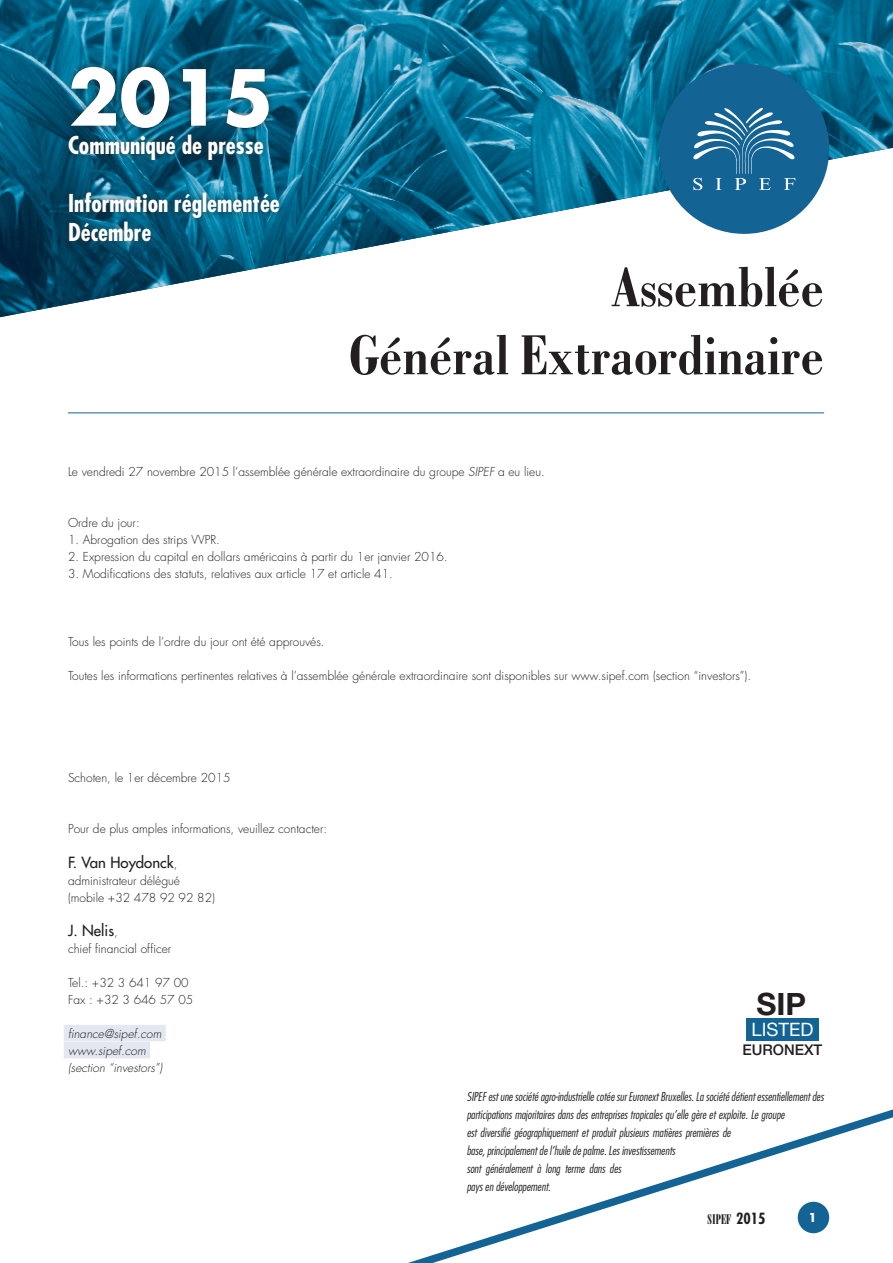
<style>
.page{position:relative;width:893px;height:1263px;background:#fff}
.page>*{position:absolute;margin:0;border:0;box-sizing:border-box;transform-origin:0 0}
.t1{font:700 75px "Futura Std";color:#fff}
.t2{font:700 condensed 60px/68.1px "Bodoni Std";color:#231f20;text-align:right}
.t3{font:700 30.75px "Helvetica Neue LT Pro";color:#231f20}
.t4{font:700 condensed 24px/28.8px "Futura Std";color:#fff}
.t5{font:18.45px "Helvetica Neue LT Pro";color:#fff}
.t6{font:500 15px "Futura Std";color:#231f20}
.t7{font:500 14.85px "Helvetica Neue LT Pro";color:#231f20}
.t8{font:13.5px "Bodoni Std Poster Compressed";color:#231f20}
.t9{font:300 12px/17px "Futura Std";color:#231f20}
.t10{font:italic 300 condensed 12px/18px "Futura Std";color:#231f20}
.t11{font:italic 300 12px/17px "Futura Std";color:#231f20}
.t12{font:700 12px "Futura Std";color:#fff}
.s1{font-style:italic}
.s2{font-weight:300;font-size:12px}
.s3{font-family:"Futura Std";font-weight:700;font-stretch:condensed;font-size:15px}
</style>
<div class="page">
<img style="left:0;top:0;width:893px;height:318px">
<svg style="left:64px;top:1041px;width:829px;height:222px"></svg>
<div style="left:798px;top:1202px;width:31px;height:31px;background:#136395;border-radius:50%"></div>
<div style="left:659px;top:64px;width:170px;height:170px;background:#136395;border-radius:50%"></div>
<svg style="left:693px;top:107px;width:102px;height:83px"></svg>
<div style="left:60px;top:58px;width:227px;height:191px;background:#231f20;opacity:.75"></div>
<hr style="left:68px;top:412px;width:756px;height:1px;background:#136395">
<div style="left:64px;top:1025px;width:102px;height:16px;background:#e2e7f0"></div>
<div style="left:64px;top:1042px;width:86px;height:16px;background:#e2e7f0"></div>
<div style="left:739px;top:988px;width:85px;height:74px;background:#fff"></div>
<div style="left:746px;top:1018px;width:73px;height:22px;background:#136395"></div>
<h1 class="t1" style="left:68px;top:48px;width:207px">2015</h1>
<h3 class="t4" style="left:68px;top:131px;width:197px">Communiqué de presse</h3>
<h3 class="t4" style="left:68px;top:189px;width:213px">Information réglementée<br>Décembre</h3>
<h2 class="t2" style="left:349px;top:254px;width:476px">Assemblée<br>Général Extraordinaire</h2>
<p class="t9" style="left:68px;top:464px;width:478px">Le vendredi 27 novembre 2015 l’assemblée générale extraordinaire du groupe <span class="s1">SIPEF</span> a eu lieu.</p>
<p class="t9" style="left:68px;top:515px;width:73px">Ordre du jour:</p>
<p class="t9" style="left:68px;top:532px;width:153px">1. Abrogation des strips VVPR.</p>
<p class="t9" style="left:68px;top:549px;width:381px">2. Expression du capital en dollars américains à partir du 1er janvier 2016.</p>
<p class="t9" style="left:68px;top:566px;width:326px">3. Modifications des statuts, relatives aux article 17 et article 41.</p>
<p class="t9" style="left:68px;top:634px;width:258px">Tous les points de l’ordre du jour ont été approuvés.</p>
<p class="t9" style="left:68px;top:668px;width:685px">Toutes les informations pertinentes relatives à l’assemblée générale extraordinaire sont disponibles sur www.sipef.com (section “investors”).</p>
<p class="t9" style="left:68px;top:770px;width:164px">Schoten, le 1er décembre 2015</p>
<p class="t9" style="left:68px;top:821px;width:261px">Pour de plus amples informations, veuillez contacter:</p>
<p class="t6" style="left:68px;top:852px;width:111px">F. Van Hoydonck<span class="s2">,</span></p>
<p class="t9" style="left:68px;top:872px;width:148px">administrateur délégué (mobile +32 478 92 92 82)</p>
<p class="t6" style="left:68px;top:921px;width:51px">J. Nelis<span class="s2">,</span></p>
<p class="t9" style="left:68px;top:940px;width:105px">chief financial officer</p>
<p class="t9" style="left:68px;top:974px;width:127px">Tel.: +32 3 641 97 00<br>Fax : +32 3 646 57 05</p>
<p class="t11" style="left:68px;top:1025px;width:96px">finance@sipef.com www.sipef.com (section “investors”)</p>
<h3 class="t3" style="left:756px;top:984px;width:51px">SIP</h3>
<p class="t7" style="left:742px;top:1040px;width:81px">EURONEXT</p>
<h3 class="t5" style="left:752px;top:1018px;width:63px">LISTED</h3>
<p class="t10" style="left:467px;top:1087px;width:359px">SIPEF est une société agro-industrielle cotée sur Euronext Bruxelles. La société détient essentiellement des participations majoritaires dans des entreprises tropicales qu’elle gère et exploite. Le groupe<br>est diversifié géographiquement et produit plusieurs matières premières de<br>base, principalement de l’huile de palme. Les investissements<br>sont généralement à long terme dans des<br>pays en développement.</p>
<p class="t8" style="left:707px;top:1211px;width:59px">SIPEF <span class="s3">2015</span></p>
<p class="t12" style="left:809px;top:1210px;width:10px">1</p>
</div>
